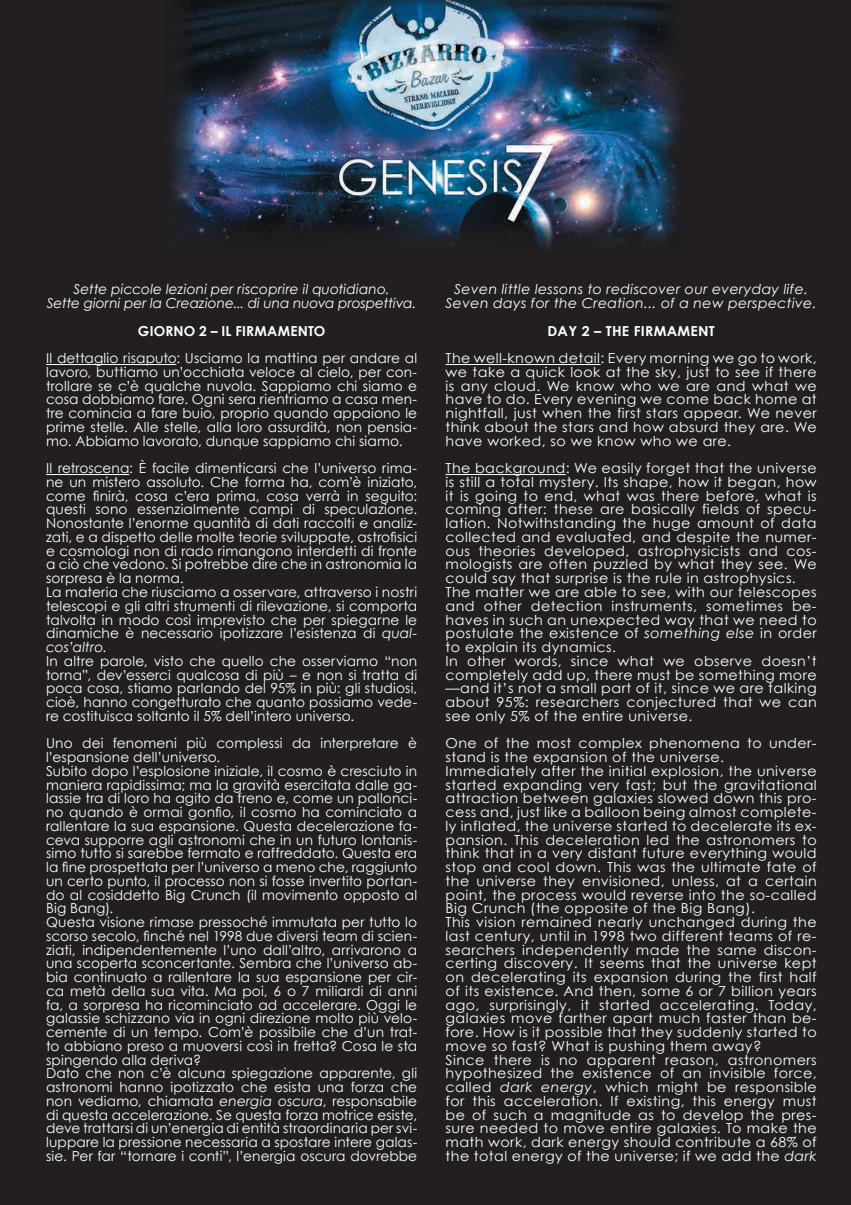
<style>
.page{position:relative;width:851px;height:1205px;background:#fff}
.page>*{position:absolute;margin:0;border:0;box-sizing:border-box;transform-origin:0 0}
.t1{font:13.75px/13.8px "Century Gothic";letter-spacing:.025em;color:#fff}
.t2{font:13.75px/13.8px "Century Gothic";letter-spacing:.025em;color:#fff;scale:1.04 1}
.t3{font:italic 13.75px/13.8px "Century Gothic";color:#fff;text-align:center}
.t4{font:italic 13.75px/13.8px "Century Gothic";letter-spacing:.02em;color:#fff;text-align:center}
.t5{font:700 13.75px "Century Gothic";letter-spacing:.02em;color:#fff}
.s1{font-style:italic}
</style>
<div class="page">
<div style="left:0;top:0;width:850px;height:1205px;background:#231f20"></div>
<img style="left:170px;top:0;width:510px;height:247px">
<hr style="left:46px;top:364px;width:130px;height:1px;background:#fff">
<hr style="left:46px;top:474px;width:83px;height:1px;background:#fff">
<hr style="left:445px;top:364px;width:155px;height:1px;background:#fff">
<hr style="left:445px;top:474px;width:120px;height:1px;background:#fff">
<p class="t3" style="left:47px;top:282px;width:371px">Sette piccole lezioni per riscoprire il quotidiano.<br>Sette giorni per la Creazione... di una nuova prospettiva.</p>
<p class="t5" style="left:138px;top:322px;width:189px">GIORNO 2 – IL FIRMAMENTO</p>
<p class="t1" style="left:46px;top:351px;width:372px;text-align:justify">Il dettaglio risaputo: Usciamo la mattina per andare al lavoro, buttiamo un’occhiata veloce al cielo, per con&shy;trollare se c’è qualche nuvola. Sappiamo chi siamo e cosa dobbiamo fare. Ogni sera rientriamo a casa men&shy;tre comincia a fare buio, proprio quando appaiono le prime stelle. Alle stelle, alla loro assurdità, non pensia&shy;mo. Abbiamo lavorato, dunque sappiamo chi siamo.</p>
<p class="t1" style="left:46px;top:461px;width:372px">Il retroscena: È facile dimenticarsi che l’universo rima&shy;ne un mistero assoluto. Che forma ha, com’è iniziato, come finirà, cosa c’era prima, cosa verrà in seguito: questi sono essenzialmente campi di speculazione.<br>Nonostante l’enorme quantità di dati raccolti e analiz&shy;zati, e a dispetto delle molte teorie sviluppate, astrofisici e cosmologi non di rado rimangono interdetti di fronte a ciò che vedono. Si potrebbe dire che in astronomia la sorpresa è la norma.<br>La materia che riusciamo a osservare, attraverso i nostri telescopi e gli altri strumenti di rilevazione, si comporta talvolta in modo così imprevisto che per spiegarne le dinamiche è necessario ipotizzare l’esistenza di <span class="s1">qual&shy;cos’altro</span>.<br>In altre parole, visto che quello che osserviamo “non torna”, dev’esserci qualcosa di più – e non si tratta di poca cosa, stiamo parlando del 95% in più: gli studiosi, cioè, hanno congetturato che quanto possiamo vede&shy;re costituisca soltanto il 5% dell’intero universo.</p>
<p class="t1" style="left:46px;top:736px;width:372px">Uno dei fenomeni più complessi da interpretare è l’espansione dell’universo.<br>Subito dopo l’esplosione iniziale, il cosmo è cresciuto in maniera rapidissima; ma la gravità esercitata dalle ga&shy;lassie tra di loro ha agito da freno e, come un pallonci&shy;no quando è ormai gonfio, il cosmo ha cominciato a rallentare la sua espansione. Questa decelerazione fa&shy;ceva supporre agli astronomi che in un futuro lontanis&shy;simo tutto si sarebbe fermato e raffreddato. Questa era la fine prospettata per l’universo a meno che, raggiunto un certo punto, il processo non si fosse invertito portan&shy;do al cosiddetto Big Crunch (il movimento opposto al Big Bang).<br>Questa visione rimase pressoché immutata per tutto lo scorso secolo, finché nel 1998 due diversi team di scien&shy;ziati, indipendentemente l’uno dall’altro, arrivarono a una scoperta sconcertante. Sembra che l’universo ab&shy;bia continuato a rallentare la sua espansione per cir&shy;ca metà della sua vita. Ma poi, 6 o 7 miliardi di anni fa, a sorpresa ha ricominciato ad accelerare. Oggi le galassie schizzano via in ogni direzione molto più velo&shy;cemente di un tempo. Com’è possibile che d’un trat&shy;to abbiano preso a muoversi così in fretta? Cosa le sta spingendo alla deriva?<br>Dato che non c’è alcuna spiegazione apparente, gli astronomi hanno ipotizzato che esista una forza che non vediamo, chiamata <span class="s1">energia oscura</span>, responsabile di questa accelerazione. Se questa forza motrice esiste, deve trattarsi di un’energia di entità straordinaria per svi&shy;luppare la pressione necessaria a spostare intere galas&shy;sie. Per far “tornare i conti”, l’energia oscura dovrebbe</p>
<p class="t4" style="left:445px;top:282px;width:372px">Seven little lessons to rediscover our everyday life.<br>Seven days for the Creation... of a new perspective.</p>
<p class="t5" style="left:547px;top:322px;width:169px">DAY 2 – THE FIRMAMENT</p>
<p class="t2" style="left:445px;top:351px;width:358px;text-align:justify">The well-known detail: Every morning we go to work, we take a quick look at the sky, just to see if there is any cloud. We know who we are and what we have to do. Every evening we come back home at nightfall, just when the first stars appear. We never think about the stars and how absurd they are. We have worked, so we know who we are.</p>
<p class="t2" style="left:445px;top:461px;width:358px">The background: We easily forget that the universe is still a total mystery. Its shape, how it began, how it is going to end, what was there before, what is coming after: these are basically fields of specu&shy;lation. Notwithstanding the huge amount of data collected and evaluated, and despite the numer&shy;ous theories developed, astrophysicists and cos&shy;mologists are often puzzled by what they see. We could say that surprise is the rule in astrophysics.<br>The matter we are able to see, with our telescopes and other detection instruments, sometimes be&shy;haves in such an unexpected way that we need to postulate the existence of <span class="s1">something else</span> in order to explain its dynamics.<br>In other words, since what we observe doesn’t completely add up, there must be something more —and it’s not a small part of it, since we are talking about 95%: researchers conjectured that we can see only 5% of the entire universe.</p>
<p class="t2" style="left:445px;top:736px;width:358px">One of the most complex phenomena to under&shy;stand is the expansion of the universe.<br>Immediately after the initial explosion, the universe started expanding very fast; but the gravitational attraction between galaxies slowed down this pro&shy;cess and, just like a balloon being almost complete&shy;ly inflated, the universe started to decelerate its ex&shy;pansion. This deceleration led the astronomers to think that in a very distant future everything would stop and cool down. This was the ultimate fate of the universe they envisioned, unless, at a certain point, the process would reverse into the so-called Big Crunch (the opposite of the Big Bang).<br>This vision remained nearly unchanged during the last century, until in 1998 two different teams of re&shy;searchers independently made the same discon&shy;certing discovery. It seems that the universe kept on decelerating its expansion during the first half of its existence. And then, some 6 or 7 billion years ago, surprisingly, it started accelerating. Today, galaxies move farther apart much faster than be&shy;fore. How is it possible that they suddenly started to move so fast? What is pushing them away?<br>Since there is no apparent reason, astronomers hypothesized the existence of an invisible force, called <span class="s1">dark energy</span>, which might be responsible for this acceleration. If existing, this energy must be of such a magnitude as to develop the pres&shy;sure needed to move entire galaxies. To make the math work, dark energy should contribute a 68% of the total energy of the universe; if we add the <span class="s1">dark</span></p>
</div>
